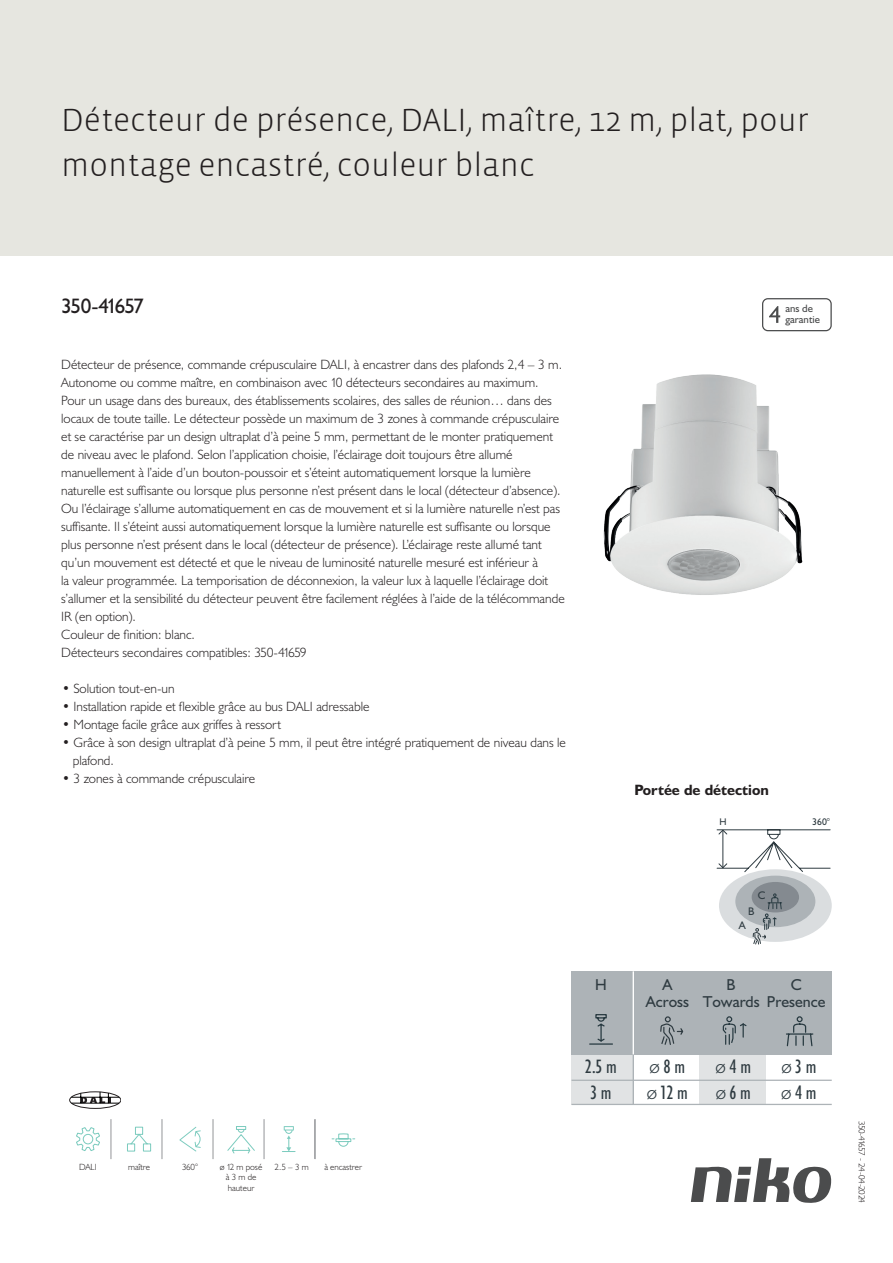
<style>
.page{position:relative;width:893px;height:1263px;background:#fff}
.page>*{position:absolute;margin:0;border:0;box-sizing:border-box;transform-origin:0 0}
.Title_datasheets{font:300 33px/45px "Vista Sans";color:#231f20}
.Article_number{font:21px "Humanist 521 BT";letter-spacing:-.08em;color:#231f20}
.t1{font:condensed 19.5px/26px "Humanist 521 BT";color:#2f3b41}
.t2{font:15.9px/17.1px "Humanist 521 BT";color:#2f3b41}
.Titles_parts{font:700 15px "Humanist 521 BT";color:#231f20}
.USPs{font:300 13.5px/18px "Humanist 521 BT";color:#231f20}
.USP_bullets{font:300 13.5px/18px "Humanist 521 BT";color:#231f20}
.t3{font:11.1px "Humanist 521 BT";color:#2f3b41}
.t4{font:10.8px/10.8px "Humanist 521 BT";color:#4b4c4d}
.t5{font:9.75px "Humanist 521 BT";color:#2f3b41}
.icontext{font:300 9px/10.8px "Humanist 521 BT";color:#231f20;text-align:center}
.Revision{font:300 9px "Humanist 521 BT";letter-spacing:-.07em;color:#231f20}
.s1{font-weight:300;font-stretch:normal}
</style>
<div class="page">
<svg style="left:691px;top:1158px;width:141px;height:45px"></svg>
<div style="left:0;top:0;width:893px;height:255px;background:#e6e6e0"></div>
<img style="left:603px;top:374px;width:200px;height:221px">
<svg style="left:76px;top:1127px;width:24px;height:24px"></svg>
<svg style="left:127px;top:1126px;width:25px;height:26px"></svg>
<svg style="left:179px;top:1126px;width:22px;height:26px"></svg>
<svg style="left:227px;top:1126px;width:28px;height:28px"></svg>
<svg style="left:331px;top:1133px;width:25px;height:14px"></svg>
<svg style="left:282px;top:1126px;width:14px;height:26px"></svg>
<hr style="left:314px;top:1119px;width:1px;height:40px;background:#939598">
<hr style="left:111px;top:1119px;width:1px;height:40px;background:#939598">
<hr style="left:162px;top:1119px;width:1px;height:40px;background:#939598">
<hr style="left:213px;top:1119px;width:1px;height:40px;background:#939598">
<hr style="left:264px;top:1119px;width:1px;height:40px;background:#939598">
<hr style="left:315px;top:1119px;width:1px;height:40px;background:#939598">
<div style="left:70px;top:1092px;width:51px;height:16px;border:1px solid #231f20;border-radius:50%"></div>
<hr style="left:71px;top:1103px;width:48px;height:1px;background:#000">
<svg style="left:81px;top:1092px;width:30px;height:11px"></svg>
<hr style="left:71px;top:1097px;width:48px;height:1px;background:#000">
<svg style="left:762px;top:298px;width:70px;height:33px"></svg>
<svg style="left:716px;top:829px;width:115px;height:43px"></svg>
<div style="left:719px;top:869px;width:113px;height:73px;background:#dadddf;border-radius:50%"></div>
<div style="left:735px;top:876px;width:80px;height:51px;background:#adb3b7;border-radius:50%"></div>
<div style="left:752px;top:882px;width:47px;height:30px;background:#848a90;border-radius:50%"></div>
<svg style="left:752px;top:893px;width:30px;height:51px"></svg>
<div style="left:571px;top:1054px;width:62px;height:50px;background:#e1e3e4"></div>
<div style="left:700px;top:1054px;width:66px;height:50px;background:#e1e3e4"></div>
<hr style="left:571px;top:1079px;width:261px;height:2px;background:#adb3b7">
<hr style="left:571px;top:1104px;width:261px;height:1px;background:#adb3b7">
<div style="left:571px;top:971px;width:261px;height:83px;background:#adb3b7"></div>
<svg style="left:722px;top:1016px;width:25px;height:29px"></svg>
<svg style="left:589px;top:1014px;width:24px;height:31px"></svg>
<hr style="left:633px;top:1050px;width:1px;height:54px;background:#adb3b7">
<svg style="left:786px;top:1016px;width:28px;height:31px"></svg>
<hr style="left:633px;top:971px;width:1px;height:83px;background:#fff">
<svg style="left:660px;top:1016px;width:24px;height:29px"></svg>
<p class="Title_datasheets" style="left:61px;top:98px;width:749px">Détecteur de présence, DALI, maître, 12 m, plat, pour montage encastré, couleur blanc</p>
<p class="Article_number" style="left:61px;top:293px;width:84px">350-41657</p>
<p class="t4" style="left:785px;top:303px;width:36px">ans de garantie</p>
<p class="USPs" style="left:61px;top:355px;width:505px">Détecteur de présence, commande crépusculaire DALI, à encastrer dans des plafonds 2,4 – 3 m.<br>Autonome ou comme maître, en combinaison avec 10 détecteurs secondaires au maximum.<br>Pour un usage dans des bureaux, des établissements scolaires, des salles de réunion… dans des locaux de toute taille. Le détecteur possède un maximum de 3 zones à commande crépusculaire et se caractérise par un design ultraplat d’à peine 5 mm, permettant de le monter pratiquement de niveau avec le plafond. Selon l’application choisie, l’éclairage doit toujours être allumé manuellement à l’aide d’un bouton-poussoir et s’éteint automatiquement lorsque la lumière naturelle est suffisante ou lorsque plus personne n’est présent dans le local (détecteur d’absence).<br>Ou l’éclairage s’allume automatiquement en cas de mouvement et si la lumière naturelle n’est pas suffisante. Il s’éteint aussi automatiquement lorsque la lumière naturelle est suffisante ou lorsque plus personne n’est présent dans le local (détecteur de présence). L’éclairage reste allumé tant qu’un mouvement est détecté et que le niveau de luminosité naturelle mesuré est inférieur à<br>la valeur programmée. La temporisation de déconnexion, la valeur lux à laquelle l’éclairage doit s’allumer et la sensibilité du détecteur peuvent être facilement réglées à l’aide de la télécommande IR (en option).<br>Couleur de finition: blanc.<br>Détecteurs secondaires compatibles: 350-41659</p>
<p class="USP_bullets" style="left:62px;top:679px;width:114px">• Solution tout-en-un</p>
<p class="USP_bullets" style="left:62px;top:697px;width:309px">• Installation rapide et flexible grâce au bus DALI adressable</p>
<p class="USP_bullets" style="left:62px;top:715px;width:221px">• Montage facile grâce aux griffes à ressort</p>
<p class="USP_bullets" style="left:73px;top:733px;width:495px;text-indent:-11px">• Grâce à son design ultraplat d’à peine 5 mm, il peut être intégré pratiquement de niveau dans le plafond.</p>
<p class="USP_bullets" style="left:62px;top:769px;width:195px">• 3 zones à commande crépusculaire</p>
<p class="Titles_parts" style="left:634px;top:781px;width:136px">Portée de détection</p>
<p class="t5" style="left:719px;top:816px;width:9px">H</p>
<p class="t5" style="left:812px;top:816px;width:19px">360°</p>
<p class="icontext" style="left:79px;top:1161px;width:19px">DALI</p>
<p class="icontext" style="left:128px;top:1161px;width:23px">maître</p>
<p class="icontext" style="left:182px;top:1161px;width:17px">360°</p>
<p class="icontext" style="left:220px;top:1161px;width:44px">ø 12 m posé à 3 m de hauteur</p>
<p class="icontext" style="left:275px;top:1161px;width:36px">2.5 – 3 m</p>
<p class="icontext" style="left:324px;top:1161px;width:39px">à encastrer</p>
<p class="t3" style="left:758px;top:888px;width:9px">C</p>
<p class="t3" style="left:748px;top:904px;width:8px">B</p>
<p class="t3" style="left:739px;top:918px;width:8px">A</p>
<p class="t2" style="left:595px;top:976px;width:13px">H</p>
<p class="t2" style="left:791px;top:976px;width:13px">C</p>
<p class="t2" style="left:646px;top:976px;width:45px;text-align:center">A<br>Across</p>
<p class="t2" style="left:703px;top:976px;width:124px;text-indent:24px">B<br>Towards Presence</p>
<p class="t1" style="left:585px;top:1054px;width:33px">2.5 m<br>3 m</p>
<p class="t1" style="left:650px;top:1054px;width:37px"><span class="s1">ø</span> 8 m</p>
<p class="t1" style="left:716px;top:1054px;width:37px"><span class="s1">ø</span> 4 m</p>
<p class="t1" style="left:781px;top:1054px;width:36px"><span class="s1">ø</span> 3 m</p>
<p class="t1" style="left:647px;top:1080px;width:42px"><span class="s1">ø</span> 12 m</p>
<p class="t1" style="left:716px;top:1080px;width:37px"><span class="s1">ø</span> 6 m</p>
<p class="t1" style="left:781px;top:1080px;width:37px"><span class="s1">ø</span> 4 m</p>
<p class="Revision" style="left:868px;top:1121px;width:84px;rotate:90deg">350-41657 - 24-04-2024</p>
</div>
